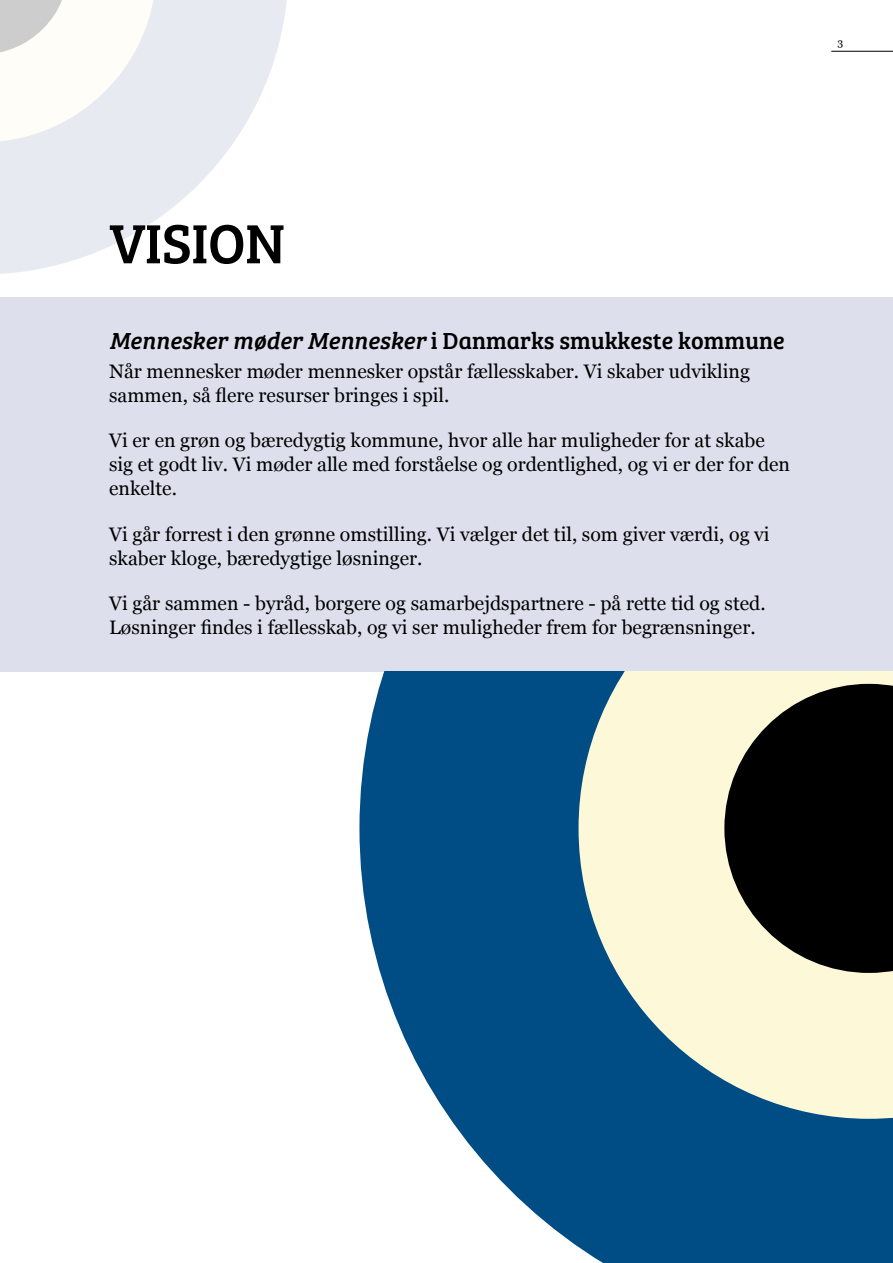
<style>
.page{position:relative;width:893px;height:1263px;background:#fff}
.page>*{position:absolute;margin:0;border:0;box-sizing:border-box;transform-origin:0 0}
.Overskrifter_sider_s{font:57px "Bree Serif";letter-spacing:-.02em;color:#000}
.Underoverskrift{font:24px "Bree Serif";color:#000}
.Brød_hvid{font:19.5px/24px "Georgia";color:#000}
.t1{font:10.5px "Georgia";color:#000}
.s1{font-style:italic}
</style>
<div class="page">
<hr style="left:831px;top:51px;width:62px;height:1px;background:#000">
<div style="left:0;top:298px;width:893px;height:374px;background:#dddfec"></div>
<svg style="left:359px;top:672px;width:534px;height:591px;fill:#004c84"></svg>
<svg style="left:578px;top:672px;width:315px;height:447px;background:#c3d1c4"></svg>
<svg style="left:724px;top:684px;width:169px;height:289px;background:#2f2f28"></svg>
<svg style="left:0;top:0;width:287px;height:274px;fill:#e7eaf1"></svg>
<svg style="left:0;top:0;width:156px;height:142px"></svg>
<p class="t1" style="left:837px;top:34px;width:7px">3</p>
<p class="Overskrifter_sider_s" style="left:109px;top:200px;width:177px">VISION</p>
<h1 class="Underoverskrift" style="left:109px;top:323px;width:677px"><span class="s1">Mennesker møder Mennesker</span> i Danmarks smukkeste kommune</h1>
<p class="Brød_hvid" style="left:109px;top:358px;width:642px">Når mennesker møder mennesker opstår fællesskaber. Vi skaber udvikling sammen, så flere resurser bringes i spil.</p>
<p class="Brød_hvid" style="left:109px;top:428px;width:682px">Vi er en grøn og bæredygtig kommune, hvor alle har muligheder for at skabe sig et godt liv. Vi møder alle med forståelse og ordentlighed, og vi er der for den enkelte.</p>
<p class="Brød_hvid" style="left:109px;top:521px;width:662px">Vi går forrest i den grønne omstilling. Vi vælger det til, som giver værdi, og vi skaber kloge, bæredygtige løsninger.</p>
<p class="Brød_hvid" style="left:109px;top:590px;width:658px">Vi går sammen - byråd, borgere og samarbejdspartnere - på rette tid og sted.<br>Løsninger findes i fællesskab, og vi ser muligheder frem for begrænsninger.</p>
</div>
